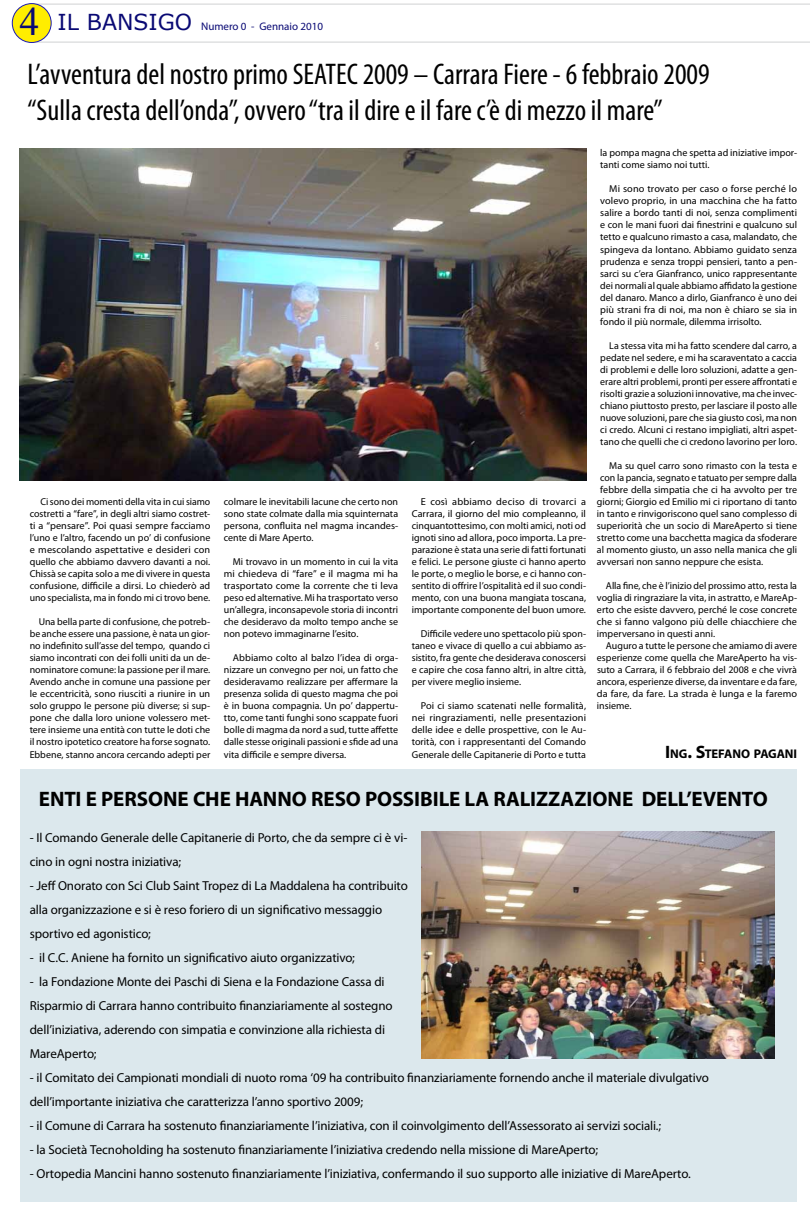
<style>
.page{position:relative;width:810px;height:1224px;background:#fff}
.page>*{position:absolute;margin:0;border:0;box-sizing:border-box;transform-origin:0 0}
.t1{font:condensed 30px/36.1px "Myriad Pro";color:#000}
.t2{font:700 21px "Myriad Pro";letter-spacing:-.005em;color:#000}
.t3{font:13px/24.1px "Myriad Pro";letter-spacing:-.01em;color:#000}
.t4{font:700 12.6px "Myriad Pro";letter-spacing:-.01em;color:#000}
.t5{font:11px "Myriad Pro";color:#090974}
.t6{font:10px/12px "Myriad Pro";color:#000;text-align:justify}
.s1{font-family:"Times New Roman";font-size:40px}
.s2{font-family:"Verdana";font-size:22px}
.s3{font-size:18px}
</style>
<div class="page">
<img style="left:20px;top:148px;width:566px;height:333px">
<div style="left:21px;top:770px;width:776px;height:432px;background:#dce8ed"></div>
<hr style="left:35px;top:42px;width:775px;height:1px;background:#d0d1d2">
<hr style="left:31px;top:4px;width:779px;height:1px;background:#d0d1d2">
<div style="left:12px;top:4px;width:39px;height:38px;background:#ffed00;border-radius:50%"></div>
<div style="left:12px;top:3px;width:40px;height:40px;border:1px solid #1b1bb3;border-radius:50%"></div>
<img style="left:421px;top:832px;width:354px;height:226px">
<p class="t5" style="left:20px;top:19px;width:305px"><span class="s1">4</span> <span class="s2">IL BANSIGO</span> Numero 0 - Gennaio 2010</p>
<h1 class="t1" style="left:27px;top:56px;width:684px">L’avventura del nostro primo SEATEC 2009 – Carrara Fiere - 6 febbraio 2009 “Sulla cresta dell’onda”, ovvero “tra il dire e il fare c’è di mezzo il mare”</h1>
<p class="t6" style="left:30px;top:495px;width:182px;text-indent:11px">Ci sono dei momenti della vita in cui siamo costretti a “fare”, in degli altri siamo costret&shy;ti a “pensare”. Poi quasi sempre facciamo l’uno e l’altro, facendo un po’ di confusione e mescolando aspettative e desideri con quello che abbiamo davvero davanti a noi.<br>Chissà se capita solo a me di vivere in questa confusione, difficile a dirsi. Lo chiederò ad uno specialista, ma in fondo mi ci trovo bene.</p>
<p class="t6" style="left:30px;top:616px;width:182px;text-indent:9px">Una bella parte di confusione, che potreb&shy;be anche essere una passione, è nata un gior&shy;no indefinito sull’asse del tempo, quando ci siamo incontrati con dei folli uniti da un de&shy;nominatore comune: la passione per il mare.<br>Avendo anche in comune una passione per le eccentricità, sono riusciti a riunire in un solo gruppo le persone più diverse; si sup&shy;pone che dalla loro unione volessero met&shy;tere insieme una entità con tutte le doti che il nostro ipotetico creatore ha forse sognato.<br>Ebbene, stanno ancora cercando adepti per</p>
<p class="t6" style="left:224px;top:496px;width:176px">colmare le inevitabili lacune che certo non sono state colmate dalla mia squinternata persona, confluita nel magma incandes&shy;cente di Mare Aperto.</p>
<p class="t6" style="left:224px;top:556px;width:176px;text-indent:9px">Mi trovavo in un momento in cui la vita mi chiedeva di “fare” e il magma mi ha trasportato come la corrente che ti leva peso ed alternative. Mi ha trasportato verso un’allegra, inconsapevole storia di incontri che desideravo da molto tempo anche se non potevo immaginarne l’esito.</p>
<p class="t6" style="left:224px;top:652px;width:176px;text-indent:9px">Abbiamo colto al balzo l’idea di orga&shy;nizzare un convegno per noi, un fatto che desideravamo realizzare per affermare la presenza solida di questo magma che poi è in buona compagnia. Un po’ dappertu&shy;tto, come tanti funghi sono scappate fuori bolle di magma da nord a sud, tutte affette dalle stesse originali passioni e sfide ad una vita difficile e sempre diversa.</p>
<p class="t6" style="left:412px;top:495px;width:176px;text-indent:9px">E così abbiamo deciso di trovarci a Carrara, il giorno del mio compleanno, il cinquantottesimo, con molti amici, noti od ignoti sino ad allora, poco importa. La pre&shy;parazione è stata una serie di fatti fortunati e felici. Le persone giuste ci hanno aperto le porte, o meglio le borse, e ci hanno con&shy;sentito di offrire l’ospitalità ed il suo condi&shy;mento, con una buona mangiata toscana, importante componente del buon umore.</p>
<p class="t6" style="left:412px;top:628px;width:176px;text-indent:9px">Difficile vedere uno spettacolo più spon&shy;taneo e vivace di quello a cui abbiamo as&shy;sistito, fra gente che desiderava conoscersi e capire che cosa fanno altri, in altre città, per vivere meglio insieme.</p>
<p class="t6" style="left:412px;top:700px;width:176px;text-indent:9px">Poi ci siamo scatenati nelle formalità, nei ringraziamenti, nelle presentazioni delle idee e delle prospettive, con le Au&shy;torità, con i rappresentanti del Comando Generale delle Capitanerie di Porto e tutta</p>
<p class="t6" style="left:600px;top:147px;width:198px">la pompa magna che spetta ad iniziative impor&shy;tanti come siamo noi tutti.</p>
<p class="t6" style="left:600px;top:183px;width:198px;text-indent:9px">Mi sono trovato per caso o forse perché lo volevo proprio, in una macchina che ha fatto salire a bordo tanti di noi, senza complimenti e con le mani fuori dai finestrini e qualcuno sul tetto e qualcuno rimasto a casa, malandato, che spingeva da lontano. Abbiamo guidato senza prudenza e senza troppi pensieri, tanto a pen&shy;sarci su c’era Gianfranco, unico rappresentante dei normali al quale abbiamo affidato la gestione del danaro. Manco a dirlo, Gianfranco è uno dei più strani fra di noi, ma non è chiaro se sia in fondo il più normale, dilemma irrisolto.</p>
<p class="t6" style="left:600px;top:339px;width:198px;text-indent:9px">La stessa vita mi ha fatto scendere dal carro, a pedate nel sedere, e mi ha scaraventato a caccia di problemi e delle loro soluzioni, adatte a gen&shy;erare altri problemi, pronti per essere affrontati e risolti grazie a soluzioni innovative, ma che invec&shy;chiano piuttosto presto, per lasciare il posto alle nuove soluzioni, pare che sia giusto così, ma non ci credo. Alcuni ci restano impigliati, altri aspet&shy;tano che quelli che ci credono lavorino per loro.</p>
<p class="t6" style="left:609px;top:459px;width:189px">Ma su quel carro sono rimasto con la testa e</p>
<p class="t6" style="left:600px;top:471px;width:198px">con la pancia, segnato e tatuato per sempre dalla</p>
<p class="t6" style="left:600px;top:483px;width:198px">febbre della simpatia che ci ha avvolto per tre</p>
<p class="t6" style="left:597px;top:495px;width:202px">giorni; Giorgio ed Emilio mi ci riportano di tanto</p>
<p class="t6" style="left:597px;top:508px;width:202px">in tanto e rinvigoriscono quel sano complesso di</p>
<p class="t6" style="left:597px;top:520px;width:202px">superiorità che un socio di MareAperto si tiene</p>
<p class="t6" style="left:597px;top:532px;width:202px">stretto come una bacchetta magica da sfoderare</p>
<p class="t6" style="left:597px;top:544px;width:202px">al momento giusto, un asso nella manica che gli</p>
<p class="t6" style="left:597px;top:556px;width:168px">avversari non sanno neppure che esista.</p>
<p class="t6" style="left:597px;top:580px;width:202px;text-indent:9px">Alla fine, che è l’inizio del prossimo atto, resta la voglia di ringraziare la vita, in astratto, e MareAp&shy;erto che esiste davvero, perché le cose concrete che si fanno valgono più delle chiacchiere che imperversano in questi anni.</p>
<p class="t6" style="left:597px;top:640px;width:202px;text-indent:9px">Auguro a tutte le persone che amiamo di avere esperienze come quella che MareAperto ha vis&shy;suto a Carrara, il 6 febbraio del 2008 e che vivrà ancora, esperienze diverse, da inventare e da fare, da fare, da fare. La strada è lunga e la faremo insieme.</p>
<p class="t4" style="left:665px;top:745px;width:134px"><span class="s3">I</span> NG<span class="s3">. S</span>TEFANO PAGANI</p>
<h2 class="t2" style="left:39px;top:785px;width:88px">ENTI E PERSO</h2>
<h2 class="t2" style="left:163px;top:785px;width:161px">NE CHE HANNO RESO</h2>
<h2 class="t2" style="left:365px;top:785px;width:185px">POSSIBILE LA RALIZZAZ</h2>
<h2 class="t2" style="left:587px;top:785px;width:181px">IONE DELL’EVENTO</h2>
<h3 class="t3" style="left:30px;top:825px;width:379px">- Il Comando Generale delle Capitanerie di Porto, che da sempre ci è vi&shy;cino in ogni nostra iniziativa;</h3>
<h3 class="t3" style="left:30px;top:873px;width:380px">- Jeff Onorato con Sci Club Saint Tropez di La Maddalena ha contribuito alla organizzazione e si è reso foriero di un significativo messaggio sportivo ed agonistico;</h3>
<h3 class="t3" style="left:30px;top:945px;width:327px">- il C.C. Aniene ha fornito un significativo aiuto organizzativo;</h3>
<h3 class="t3" style="left:30px;top:969px;width:364px">- la Fondazione Monte dei Paschi di Siena e la Fondazione Cassa di Risparmio di Carrara hanno contribuito finanziariamente al sostegno dell’iniziativa, aderendo con simpatia e convinzione alla richiesta di MareAperto;</h3>
<h3 class="t3" style="left:30px;top:1066px;width:681px">- il Comitato dei Campionati mondiali di nuoto roma ‘09 ha contribuito finanziariamente fornendo anche il materiale divulgativo dell’importante iniziativa che caratterizza l’anno sportivo 2009;</h3>
<h3 class="t3" style="left:30px;top:1114px;width:633px">- il Comune di Carrara ha sostenuto finanziariamente l’iniziativa, con il coinvolgimento dell’Assessorato ai servizi sociali.;</h3>
<h3 class="t3" style="left:30px;top:1138px;width:570px">- la Società Tecnoholding ha sostenuto finanziariamente l’iniziativa credendo nella missione di MareAperto;</h3>
<h3 class="t3" style="left:30px;top:1162px;width:663px">- Ortopedia Mancini hanno sostenuto finanziariamente l’iniziativa, confermando il suo supporto alle iniziative di MareAperto.</h3>
</div>
